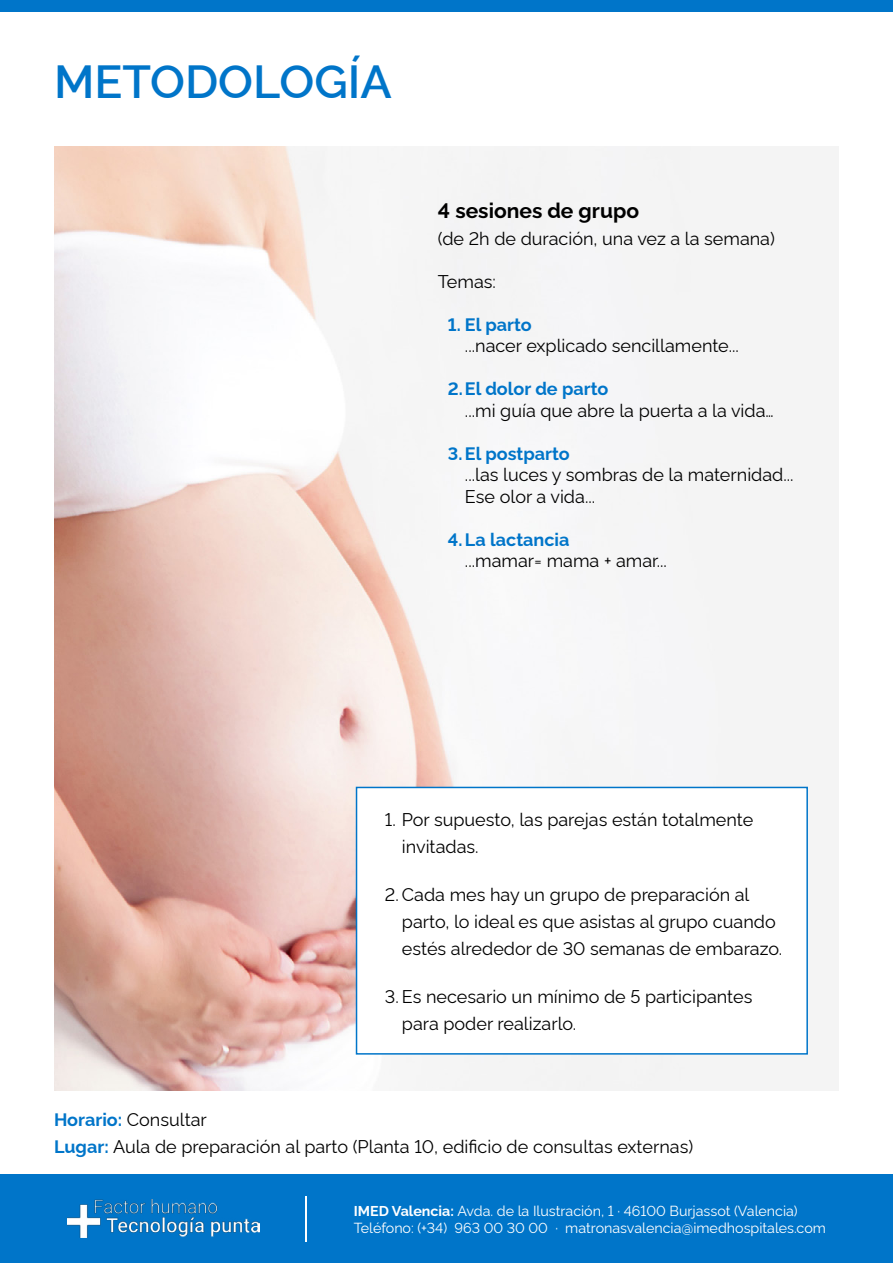
<style>
.page{position:relative;width:893px;height:1263px;background:#fff}
.page>*{position:absolute;margin:0;border:0;box-sizing:border-box;transform-origin:0 0}
.t1{font:600 46.5px "Rawline";color:#0075c9}
.t2{font:700 21px "Rawline";color:#000}
.t3{font:18px/27px "Rawline";color:#000}
.t4{font:700 18px "Rawline";color:#0075c9}
.t5{font:14.25px/17.1px "Rawline";color:#fff}
.s1{font-weight:700;color:#0075c9}
.s2{font-weight:700}
</style>
<div class="page">
<div style="left:0;top:1174px;width:893px;height:89px;background:#0075c9"></div>
<img style="left:68px;top:1199px;width:191px;height:39px">
<hr style="left:306px;top:1196px;width:1px;height:46px;background:#fff">
<div style="left:0;top:0;width:893px;height:11px;background:#0075c9"></div>
<img style="left:54px;top:147px;width:785px;height:944px">
<div style="left:356px;top:787px;width:452px;height:267px;background:#fff;border:2px solid #0075c9"></div>
<h1 class="t1" style="left:54px;top:45px;width:339px">METODOLOGÍA</h1>
<p class="t2" style="left:438px;top:194px;width:203px">4 sesiones de grupo</p>
<p class="t3" style="left:438px;top:223px;width:338px">(de 2h de duración, una vez a la semana)</p>
<p class="t3" style="left:438px;top:266px;width:59px">Temas:</p>
<p class="t4" style="left:448px;top:310px;width:85px">1. El parto</p>
<p class="t3" style="left:465px;top:331px;width:275px">...nacer explicado sencillamente...</p>
<p class="t4" style="left:448px;top:375px;width:162px">2.El dolor de parto</p>
<p class="t3" style="left:465px;top:395px;width:310px">...mi guía que abre la puerta a la vida…</p>
<p class="t4" style="left:448px;top:439px;width:123px">3.El postparto</p>
<p class="t3" style="left:465px;top:462px;width:330px;line-height:21.6px">...las luces y sombras de la maternidad...<br>Ese olor a vida...</p>
<p class="t4" style="left:448px;top:525px;width:123px">4.La lactancia</p>
<p class="t3" style="left:465px;top:546px;width:203px">...mamar= mama + amar...</p>
<p class="t3" style="left:402px;top:804px;width:353px;text-indent:-17px">1. Por supuesto, las parejas están totalmente invitadas.</p>
<p class="t3" style="left:402px;top:879px;width:382px;text-indent:-17px">2. Cada mes hay un grupo de preparación al parto, lo ideal es que asistas al grupo cuando estés alrededor de 30 semanas de embarazo.</p>
<p class="t3" style="left:402px;top:981px;width:352px;text-indent:-17px">3. Es necesario un mínimo de 5 participantes para poder realizarlo.</p>
<p class="t3" style="left:54px;top:1104px;width:641px"><span class="s1">Horario:</span> Consultar<br><span class="s1">Lugar:</span> Aula de preparación al parto (Planta 10, edificio de consultas externas)</p>
<p class="t5" style="left:354px;top:1201px;width:474px"><span class="s2">IMED Valencia:</span> Avda. de la Ilustración, 1 · 46100 Burjassot (Valencia)<br>Teléfono: (+34) 963 00 30 00 · matronasvalencia@imedhospitales.com</p>
</div>
